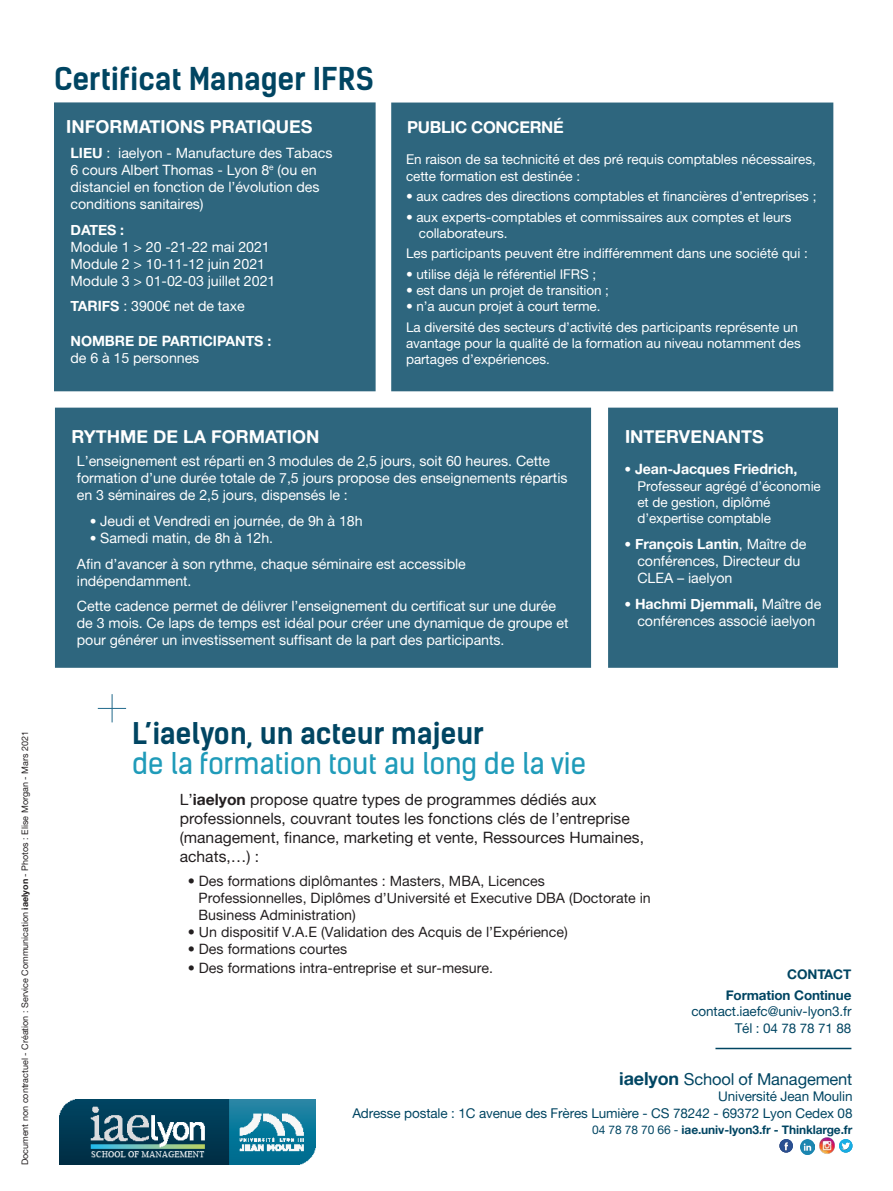
<style>
.page{position:relative;width:893px;height:1191px;background:#fff}
.page>*{position:absolute;margin:0;border:0;box-sizing:border-box;transform-origin:0 0}
.t1{font:700 30px "Kelson Sans";color:#004562}
.t2{font:28.5px "Kelson Sans";color:#1f9bb9}
.t3{font:700 28.5px "Kelson Sans";letter-spacing:-.005em;color:#004562}
.t4{font:18px "Alte Haas Grotesk Bold";color:#fff}
.t5{font:16.5px "Alte Haas Grotesk";letter-spacing:-.01em;color:#004562}
.t6{font:16.5px "Alte Haas Grotesk Bold";letter-spacing:-.02em;color:#fff}
.t7{font:15.6px/18.8px "Alte Haas Grotesk";color:#231f20}
.t8{font:14.25px/17.1px "Alte Haas Grotesk";letter-spacing:-.005em;color:#fff}
.t9{font:14.25px/17.1px "Alte Haas Grotesk";color:#231f20}
.t10{font:14.25px/17.1px "Alte Haas Grotesk Bold";letter-spacing:-.005em;color:#fff}
.t11{font:13.5px/16.2px "Alte Haas Grotesk";letter-spacing:-.005em;color:#fff}
.t12{font:13.5px/16.5px "Alte Haas Grotesk";letter-spacing:-.01em;color:#004562;text-align:right}
.t13{font:13.5px "Alte Haas Grotesk Bold";letter-spacing:-.01em;color:#004562}
.t14{font:12px "Alte Haas Grotesk Bold";letter-spacing:-.01em;color:#004562}
.t15{font:9px "Alte Haas Grotesk";color:#231f20}
.s1{font-family:"Alte Haas Grotesk Bold"}
.s2{font-family:"Alte Haas Grotesk"}
.s3{font-family:"Alte Haas Grotesk";font-size:13.5px}
.s4{font-size:13.5px}
.s5{font-family:"Alte Haas Grotesk Bold";font-size:18px}
</style>
<div class="page">
<div style="left:391px;top:102px;width:442px;height:289px;background:#2e667e"></div>
<div style="left:55px;top:407px;width:536px;height:261px;background:#2e667e"></div>
<div style="left:54px;top:102px;width:322px;height:289px;background:#2e667e"></div>
<img style="left:60px;top:1099px;width:255px;height:65px">
<hr style="left:715px;top:1047px;width:136px;height:2px;background:#004562">
<svg style="left:98px;top:694px;width:28px;height:28px"></svg>
<div style="left:608px;top:407px;width:230px;height:261px;background:#2e667e"></div>
<img style="left:779px;top:1139px;width:14px;height:13px">
<svg style="left:784px;top:1142px;width:4px;height:8px"></svg>
<img style="left:800px;top:1139px;width:15px;height:15px">
<img style="left:819px;top:1137px;width:16px;height:17px">
<svg style="left:839px;top:1139px;width:13px;height:14px"></svg>
<p class="t1" style="left:54px;top:60px;width:321px">Certificat Manager IFRS</p>
<p class="t4" style="left:66px;top:116px;width:248px">INFORMATIONS PRATIQUES</p>
<p class="t6" style="left:407px;top:117px;width:158px">PUBLIC CONCERNÉ</p>
<p class="t11" style="left:406px;top:151px;width:411px">En raison de sa technicité et des pré requis comptables nécessaires, cette formation est destinée :</p>
<p class="t11" style="left:406px;top:188px;width:412px">• aux cadres des directions comptables et financières d’entreprises ;</p>
<p class="t11" style="left:419px;top:208px;width:374px;text-indent:-13px">• aux experts-comptables et commissaires aux comptes et leurs collaborateurs.</p>
<p class="t11" style="left:406px;top:245px;width:403px">Les participants peuvent être indifféremment dans une société qui :</p>
<p class="t11" style="left:406px;top:266px;width:192px">• utilise déjà le référentiel IFRS ;</p>
<p class="t11" style="left:406px;top:282px;width:204px">• est dans un projet de transition ;</p>
<p class="t11" style="left:406px;top:298px;width:196px">• n’a aucun projet à court terme.</p>
<p class="t11" style="left:406px;top:318px;width:396px">La diversité des secteurs d’activité des participants représente un avantage pour la qualité de la formation au niveau notamment des partages d’expériences.</p>
<p class="t8" style="left:71px;top:144px;width:263px"><span class="s1">LIEU</span> : iaelyon - Manufacture des Tabacs 6 cours Albert Thomas - Lyon 8<sup>e</sup> (ou en distanciel en fonction de l’évolution des conditions sanitaires)</p>
<p class="t8" style="left:71px;top:221px;width:206px"><span class="s1">DATES :<br></span>Module 1 &gt; 20 -21-22 mai 2021<br>Module 2 &gt; 10-11-12 juin 2021<br>Module 3 &gt; 01-02-03 juillet 2021</p>
<p class="t8" style="left:71px;top:298px;width:176px"><span class="s1">TARIFS</span> : 3900€ net de taxe</p>
<p class="t10" style="left:71px;top:332px;width:202px">NOMBRE DE PARTICIPANTS : <span class="s2">de 6 à 15 personnes</span></p>
<p class="t4" style="left:72px;top:425px;width:250px">RYTHME DE LA FORMATION</p>
<p class="t4" style="left:625px;top:425px;width:140px">INTERVENANTS</p>
<p class="t10" style="left:625px;top:460px;width:174px"><span class="s3">•</span> Jean-Jacques Friedrich,</p>
<p class="t11" style="left:637px;top:477px;width:185px">Professeur agrégé d’économie et de gestion, diplômé d’expertise comptable</p>
<p class="t8" style="left:637px;top:535px;width:170px;text-indent:-13px"><span class="s4">•</span> <span class="s1">François Lantin</span>, Maître de conférences, Directeur du<br>CLEA – iaelyon</p>
<p class="t8" style="left:625px;top:595px;width:198px;text-align:center"><span class="s4">•</span> <span class="s1">Hachmi Djemmali,</span> Maître de conférences associé iaelyon</p>
<p class="t8" style="left:77px;top:452px;width:492px">L’enseignement est réparti en 3 modules de 2,5 jours, soit 60 heures. Cette formation d’une durée totale de 7,5 jours propose des enseignements répartis en 3 séminaires de 2,5 jours, dispensés le :</p>
<p class="t8" style="left:90px;top:512px;width:275px"><span class="s4">•</span> Jeudi et Vendredi en journée, de 9h à 18h</p>
<p class="t8" style="left:90px;top:529px;width:185px"><span class="s4">•</span> Samedi matin, de 8h à 12h.</p>
<p class="t8" style="left:77px;top:555px;width:390px">Afin d’avancer à son rythme, chaque séminaire est accessible indépendamment.</p>
<p class="t8" style="left:77px;top:597px;width:493px">Cette cadence permet de délivrer l’enseignement du certificat sur une durée de 3 mois. Ce laps de temps est idéal pour créer une dynamique de groupe et pour générer un investissement suffisant de la part des participants.</p>
<p class="t15" style="left:20px;top:1165px;width:436px;rotate:-90deg">Document non contractuel - Création : Service Communication <span class="s1">iaelyon</span> - Photos : Elise Morgan - Mars 2021</p>
<p class="t3" style="left:132px;top:716px;width:353px">L’iaelyon, un acteur majeur</p>
<p class="t2" style="left:132px;top:746px;width:455px">de la formation tout au long de la vie</p>
<p class="t7" style="left:180px;top:790px;width:466px">L’<span class="s1">iaelyon</span> propose quatre types de programmes dédiés aux professionnels, couvrant toutes les fonctions clés de l’entreprise (management, finance, marketing et vente, Ressources Humaines, achats,…) :</p>
<p class="t9" style="left:188px;top:872px;width:359px">• Des formations diplômantes : Masters, MBA, Licences</p>
<p class="t9" style="left:198px;top:889px;width:454px">Professionnelles, Diplômes d’Université et Executive DBA (Doctorate in<br>Business Administration)</p>
<p class="t9" style="left:188px;top:923px;width:382px">• Un dispositif V.A.E (Validation des Acquis de l’Expérience)</p>
<p class="t9" style="left:188px;top:940px;width:161px">• Des formations courtes</p>
<p class="t9" style="left:188px;top:959px;width:307px">• Des formations intra-entreprise et sur-mesure.</p>
<p class="t13" style="left:787px;top:966px;width:66px">CONTACT</p>
<p class="t12" style="left:691px;top:986px;width:162px"><span class="s1">Formation Continue </span>contact.iaefc@univ-lyon3.fr<br>Tél : 04 78 78 71 88</p>
<p class="t5" style="left:619px;top:1069px;width:235px"><span class="s5">iaelyon</span> School of Management</p>
<p class="t12" style="left:718px;top:1088px;width:136px">Université Jean Moulin</p>
<p class="t12" style="left:352px;top:1104px;width:502px">Adresse postale : 1C avenue des Frères Lumière - CS 78242 - 69372 Lyon Cedex 08</p>
<p class="t14" style="left:592px;top:1122px;width:262px"><span class="s2">04 78 78 70 66 -</span> iae.univ-lyon3.fr - Thinklarge.fr</p>
</div>
